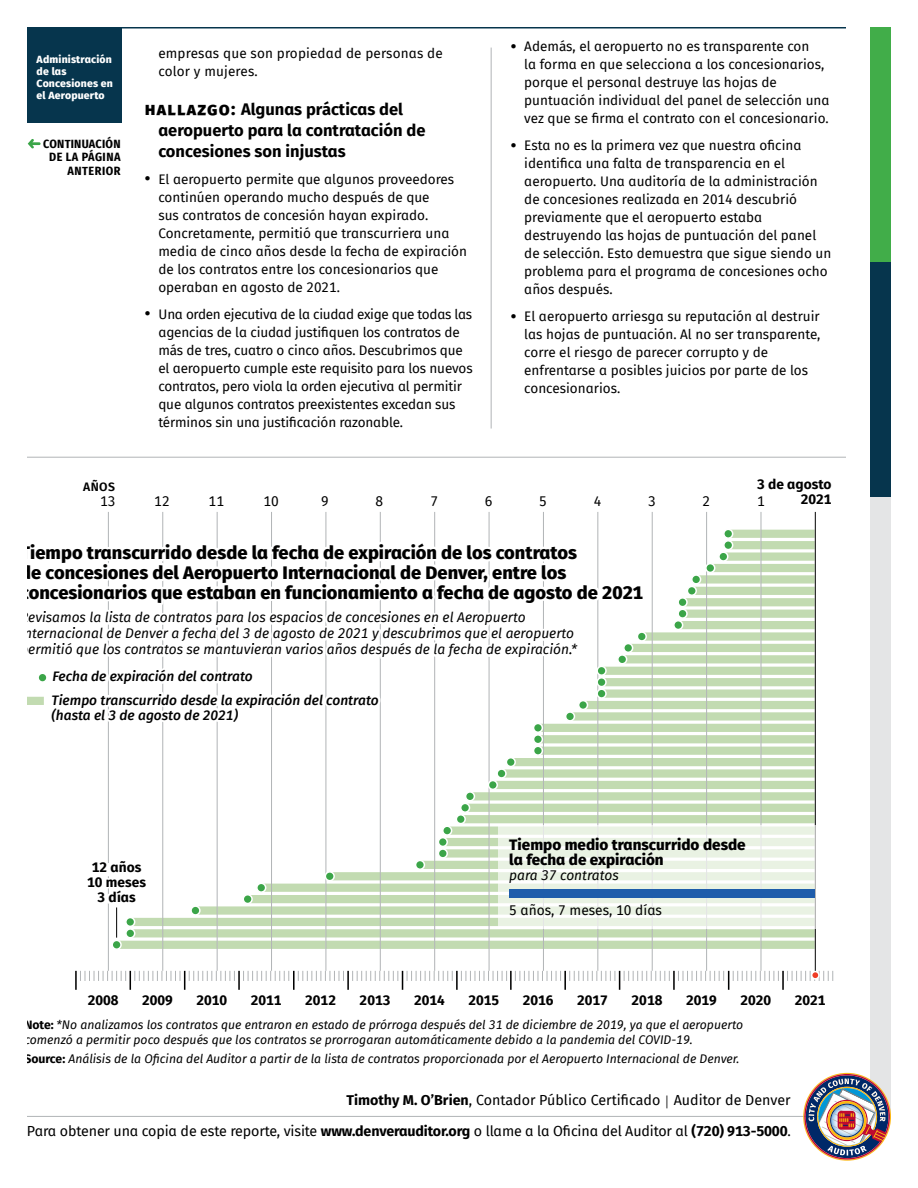
<style>
.page{position:relative;width:918px;height:1188px;background:#fff}
.page>*{position:absolute;margin:0;border:0;box-sizing:border-box;transform-origin:0 0}
.t1{font:800 18.3px/19.8px "Fira Sans";color:#000}
.Finding_Text{font:700 16.5px/21px "Fira Sans";color:#000}
.t2{font:800 15.3px/15.3px "Fira Sans";color:#000}
.Contact_Text{font:14.25px "Fira Sans";letter-spacing:-.01em;color:#000}
.t3{font:italic 13.8px/16px "Fira Sans";color:#000}
.t4{font:700 13.8px/15.3px "Fira Sans";color:#000;text-align:right}
.t5{font:italic 500 13.8px/23.2px "Fira Sans";color:#000}
.t6{font:13.8px "Fira Sans";color:#000}
.Bullet_Text{font:13.5px/18px "Fira Sans";color:#000}
.t7{font:italic 12.15px/14.7px "Fira Sans";color:#000}
.t8{font:600 12.15px "Fira Sans";color:#000}
.t9{font:700 12px/13.5px "Fira Sans Condensed";letter-spacing:.035em;color:#000;text-align:right}
.t10{font:800 10.5px/12px "Fira Sans";letter-spacing:.015em;color:#fff}
.s1{font-weight:800;font-size:18px}
.s2{font-weight:700;font-style:normal}
.s3{font-weight:700}
.s4{font-weight:300}
</style>
<div class="page">
<hr style="left:27px;top:1116px;width:820px;height:1px;background:#b1b4b6">
<div style="left:871px;top:27px;width:20px;height:235px;background:#41ad49"></div>
<div style="left:871px;top:262px;width:20px;height:235px;background:#06354d"></div>
<div style="left:871px;top:497px;width:20px;height:619px;background:#e4e5e6"></div>
<hr style="left:27px;top:27px;width:819px;height:1px;background:#06354d">
<div style="left:27px;top:28px;width:94px;height:95px;background:#06354d"></div>
<svg style="left:75px;top:971px;width:758px;height:19px"></svg>
<hr style="left:815px;top:512px;width:1px;height:463px;background:#000">
<hr style="left:761px;top:512px;width:1px;height:459px;background:#b1b4b6">
<hr style="left:706px;top:512px;width:1px;height:459px;background:#b1b4b6">
<hr style="left:652px;top:512px;width:1px;height:459px;background:#b1b4b6">
<hr style="left:597px;top:512px;width:1px;height:459px;background:#b1b4b6">
<hr style="left:543px;top:512px;width:1px;height:459px;background:#b1b4b6">
<hr style="left:489px;top:512px;width:1px;height:459px;background:#b1b4b6">
<hr style="left:434px;top:512px;width:1px;height:459px;background:#b1b4b6">
<hr style="left:380px;top:512px;width:1px;height:459px;background:#b1b4b6">
<hr style="left:326px;top:512px;width:1px;height:459px;background:#b1b4b6">
<hr style="left:271px;top:512px;width:1px;height:459px;background:#b1b4b6">
<hr style="left:217px;top:512px;width:1px;height:459px;background:#b1b4b6">
<hr style="left:162px;top:512px;width:1px;height:459px;background:#b1b4b6">
<hr style="left:108px;top:512px;width:1px;height:459px;background:#b1b4b6">
<div style="left:812px;top:972px;width:7px;height:7px;background:#ef3c25;border-radius:50%"></div>
<div style="left:811px;top:971px;width:9px;height:9px;border:2px solid #fff;border-radius:50%"></div>
<svg style="left:27px;top:528px;width:789px;height:422px"></svg>
<hr style="left:27px;top:457px;width:819px;height:1px;background:#b1b4b6">
<hr style="left:491px;top:48px;width:1px;height:381px;background:#b1b4b6">
<svg style="left:28px;top:139px;width:13px;height:9px"></svg>
<img style="left:803px;top:1073px;width:88px;height:88px">
<p class="t10" style="left:37px;top:52px;width:78px">Administración de las<br>Concesiones en el Aeropuerto</p>
<p class="Bullet_Text" style="left:158px;top:44px;width:286px">empresas que son propiedad de personas de color y mujeres.</p>
<p class="Finding_Text" style="left:158px;top:97px;width:269px;text-indent:-14px"><span class="s1">hallazgo:</span> Algunas prácticas del aeropuerto para la contratación de concesiones son injustas</p>
<p class="Bullet_Text" style="left:158px;top:170px;width:310px;text-indent:-14px">● El aeropuerto permite que algunos proveedores continúen operando mucho después de que<br>sus contratos de concesión hayan expirado.<br>Concretamente, permitió que transcurriera una media de cinco años desde la fecha de expiración de los contratos entre los concesionarios que operaban en agosto de 2021.</p>
<p class="Bullet_Text" style="left:158px;top:305px;width:316px;text-indent:-14px">● Una orden ejecutiva de la ciudad exige que todas las agencias de la ciudad justifiquen los contratos de más de tres, cuatro o cinco años. Descubrimos que el aeropuerto cumple este requisito para los nuevos contratos, pero viola la orden ejecutiva al permitir que algunos contratos preexistentes excedan sus términos sin una justificación razonable.</p>
<p class="t9" style="left:43px;top:136px;width:79px">CONTINUACIÓN<br>DE LA PÁGINA<br>ANTERIOR</p>
<p class="Bullet_Text" style="left:524px;top:37px;width:307px;text-indent:-14px">● Además, el aeropuerto no es transparente con<br>la forma en que selecciona a los concesionarios, porque el personal destruye las hojas de puntuación individual del panel de selección una vez que se firma el contrato con el concesionario.</p>
<p class="Bullet_Text" style="left:524px;top:136px;width:308px;text-indent:-14px">● Esta no es la primera vez que nuestra oficina identifica una falta de transparencia en el aeropuerto. Una auditoría de la administración de concesiones realizada en 2014 descubrió previamente que el aeropuerto estaba destruyendo las hojas de puntuación del panel de selección. Esto demuestra que sigue siendo un problema para el programa de concesiones ocho años después.</p>
<p class="Bullet_Text" style="left:524px;top:307px;width:298px;text-indent:-14px">● El aeropuerto arriesga su reputación al destruir las hojas de puntuación. Al no ser transparente, corre el riesgo de parecer corrupto y de enfrentarse a posibles juicios por parte de los concesionarios.</p>
<p class="t4" style="left:757px;top:476px;width:76px">3 de agosto<br>2021</p>
<p class="t8" style="left:83px;top:476px;width:33px">AÑOS</p>
<p class="t6" style="left:100px;top:490px;width:17px">13</p>
<p class="t6" style="left:154px;top:490px;width:17px">12</p>
<p class="t6" style="left:209px;top:490px;width:17px">11</p>
<p class="t6" style="left:757px;top:490px;width:9px">1</p>
<p class="t6" style="left:263px;top:490px;width:17px">10</p>
<p class="t6" style="left:321px;top:490px;width:9px">9</p>
<p class="t6" style="left:376px;top:490px;width:9px">8</p>
<p class="t6" style="left:485px;top:490px;width:9px">6</p>
<p class="t6" style="left:594px;top:490px;width:9px">4</p>
<p class="t6" style="left:648px;top:490px;width:9px">3</p>
<p class="t6" style="left:702px;top:490px;width:9px">2</p>
<p class="t6" style="left:430px;top:490px;width:9px">7</p>
<p class="t6" style="left:539px;top:490px;width:9px">5</p>
<p class="t1" style="left:20px;top:541px;width:624px">Tiempo transcurrido desde la fecha de expiración de los contratos<br>de concesiones del Aeropuerto Internacional de Denver, entre los concesionarios que estaban en funcionamiento a fecha de agosto de 2021</p>
<p class="t3" style="left:20px;top:609px;width:558px">Revisamos la lista de contratos para los espacios de concesiones en el Aeropuerto<br>Internacional de Denver a fecha del 3 de agosto de 2021 y descubrimos que el aeropuerto permitió que los contratos se mantuvieran varios años después de la fecha de expiración.*</p>
<p class="t5" style="left:52px;top:664px;width:329px">Fecha de expiración del contrato<br>Tiempo transcurrido desde la expiración del contrato</p>
<p class="t5" style="left:52px;top:703px;width:188px">(hasta el 3 de agosto de 2021)</p>
<p class="t4" style="left:87px;top:858px;width:60px;text-align:center">12 años<br>10 meses<br>3 días</p>
<p class="t4" style="left:88px;top:858px;width:58px">12 year ,</p>
<p class="t4" style="left:82px;top:874px;width:71px">10 months,</p>
<p class="t4" style="left:115px;top:889px;width:17px">ay</p>
<p class="t2" style="left:509px;top:836px;width:238px">Tiempo medio transcurrido desde la fecha de expiración</p>
<p class="t3" style="left:509px;top:867px;width:111px">para 37 contratos</p>
<p class="t6" style="left:509px;top:899px;width:154px">5 años, 7 meses, 10 días</p>
<p class="t4" style="left:88px;top:992px;width:32px">2008</p>
<p class="t4" style="left:142px;top:992px;width:32px">2009</p>
<p class="t4" style="left:196px;top:992px;width:32px">2010</p>
<p class="t4" style="left:251px;top:992px;width:32px">2011</p>
<p class="t4" style="left:305px;top:992px;width:32px">2012</p>
<p class="t4" style="left:360px;top:992px;width:32px">2013</p>
<p class="t4" style="left:414px;top:992px;width:32px">2014</p>
<p class="t4" style="left:468px;top:992px;width:32px">2015</p>
<p class="t4" style="left:523px;top:992px;width:32px">2016</p>
<p class="t4" style="left:577px;top:992px;width:32px">2017</p>
<p class="t4" style="left:632px;top:992px;width:32px">2018</p>
<p class="t4" style="left:686px;top:992px;width:32px">2019</p>
<p class="t4" style="left:740px;top:992px;width:32px">2020</p>
<p class="t4" style="left:795px;top:992px;width:32px">2021</p>
<p class="t7" style="left:24px;top:1017px;width:720px"><span class="s2">Note:</span> *No analizamos los contratos que entraron en estado de prórroga después del 31 de diciembre de 2019, ya que el aeropuerto comenzó a permitir poco después que los contratos se prorrogaran automáticamente debido a la pandemia del COVID-19.</p>
<p class="t7" style="left:24px;top:1051px;width:717px"><span class="s2">Source:</span> Análisis de la Oficina del Auditor a partir de la lista de contratos proporcionada por el Aeropuerto Internacional de Denver.</p>
<p class="Contact_Text" style="left:346px;top:1089px;width:446px"><span class="s3">Timothy M. O’Brien</span>, Contador Público Certificado <span class="s4">|</span> Auditor de Denver</p>
<p class="Contact_Text" style="left:27px;top:1121px;width:766px">Para obtener una copia de este reporte, visite <span class="s3">www.denverauditor.org</span> o llame a la Oficina del Auditor al <span class="s3">(720) 913-5000</span>.</p>
</div>
